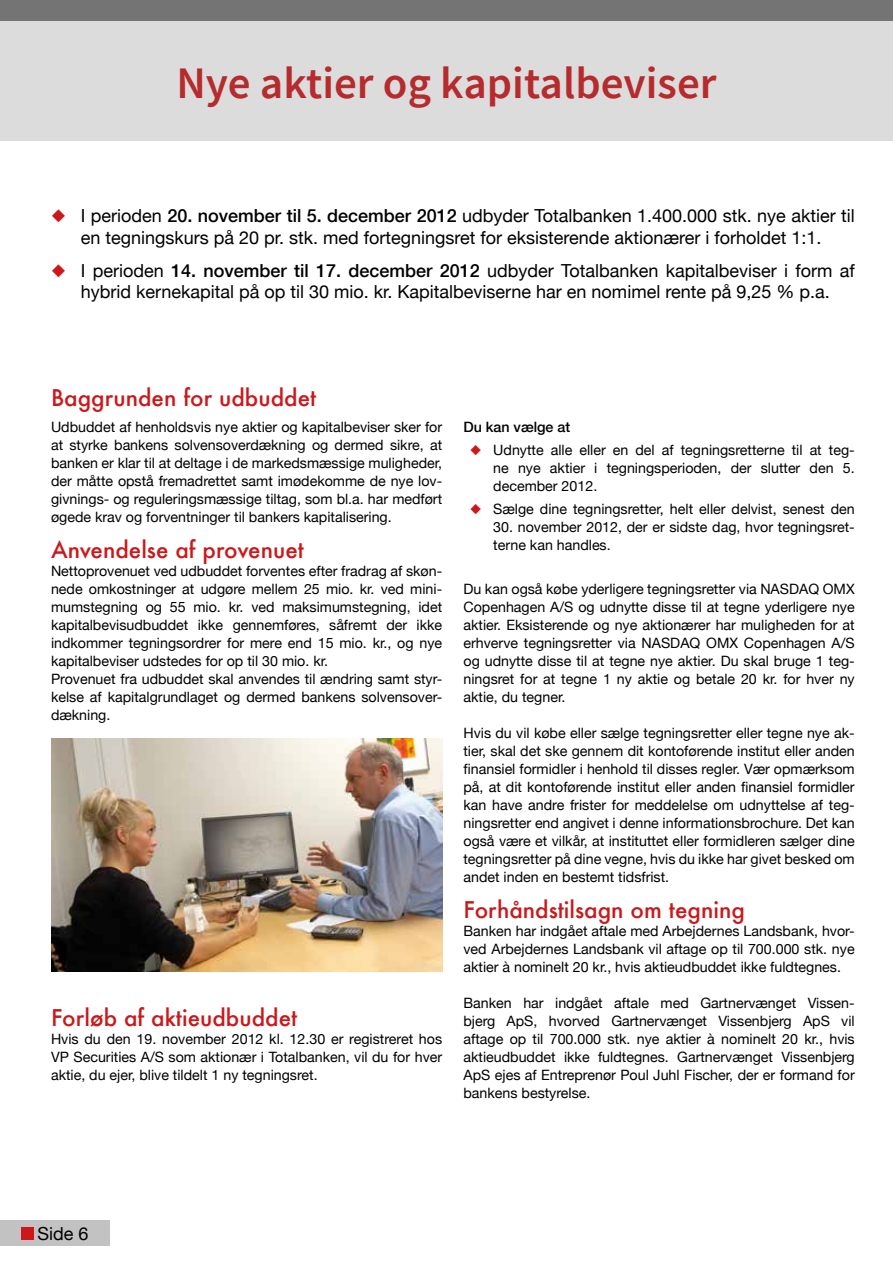
<style>
.page{position:relative;width:893px;height:1263px;background:#fff}
.page>*{position:absolute;margin:0;border:0;box-sizing:border-box;transform-origin:0 0}
.t1{font:600 45px "Source Sans Pro";color:#b62b2d}
.t2{font:500 22.5px "Futura";color:#cd171a}
.t3{font:18px/21.6px "Helvetica Neue";color:#000;text-align:center}
.t4{font:14.25px/18px "Helvetica Neue";color:#000;text-align:justify}
.t5{font:500 14.25px "Helvetica Neue";color:#000}
.s1{color:#cd171a}
.s2{font-weight:500}
</style>
<div class="page">
<div style="left:0;top:0;width:893px;height:21px;background:#757474"></div>
<div style="left:0;top:1220px;width:110px;height:26px;background:#c2c2c2"></div>
<div style="left:21px;top:1227px;width:13px;height:13px;background:#cd171a"></div>
<div style="left:0;top:21px;width:893px;height:119px;background:#dcdcdc"></div>
<img style="left:51px;top:738px;width:391px;height:234px">
<h1 class="t1" style="left:176px;top:55px;width:542px">Nye aktier og kapitalbeviser</h1>
<p class="t3" style="left:52px;top:206px;width:805px"><span class="s1">◆</span> I perioden <span class="s2">20. november til 5. december 2012</span> udbyder Totalbanken 1.400.000 stk. nye aktier til en tegningskurs på 20 pr. stk. med fortegningsret for eksisterende aktionærer i forholdet 1:1.</p>
<p class="t3" style="left:52px;top:260px;width:805px"><span class="s1">◆</span> I perioden <span class="s2">14. november til 17. december 2012</span> udbyder Totalbanken kapitalbeviser i form af hybrid kernekapital på op til 30 mio. kr. Kapitalbeviserne har en nomimel rente på 9,25 % p.a.</p>
<h2 class="t2" style="left:51px;top:382px;width:267px">Baggrunden for udbuddet</h2>
<p class="t4" style="left:51px;top:419px;width:393px">Udbuddet af henholdsvis nye aktier og kapitalbeviser sker for at styrke bankens solvensoverdækning og dermed sikre, at banken er klar til at deltage i de markedsmæssige muligheder, der måtte opstå fremadrettet samt imødekomme de nye lov&shy;givnings- og reguleringsmæssige tiltag, som bl.a. har medført øgede krav og forventninger til bankers kapitalisering.</p>
<h2 class="t2" style="left:51px;top:534px;width:255px">Anvendelse af provenuet</h2>
<p class="t4" style="left:51px;top:563px;width:393px;text-align:left">Nettoprovenuet ved udbuddet forventes efter fradrag af skøn&shy;nede omkostninger at udgøre mellem 25 mio. kr. ved mini&shy;mumstegning og 55 mio. kr. ved maksimumstegning, idet kapitalbevisudbuddet ikke gennemføres, såfremt der ikke indkommer tegningsordrer for mere end 15 mio. kr., og nye kapitalbeviser udstedes for op til 30 mio. kr.<br>Provenuet fra udbuddet skal anvendes til ændring samt styr&shy;kelse af kapitalgrundlaget og dermed bankens solvensover&shy;dækning.</p>
<h2 class="t2" style="left:51px;top:1002px;width:248px">Forløb af aktieudbuddet</h2>
<p class="t4" style="left:51px;top:1031px;width:393px">Hvis du den 19. november 2012 kl. 12.30 er registreret hos VP Securities A/S som aktionær i Totalbanken, vil du for hver aktie, du ejer, blive tildelt 1 ny tegningsret.</p>
<p class="t5" style="left:463px;top:415px;width:108px">Du kan vælge at</p>
<p class="t4" style="left:493px;top:442px;width:363px;text-indent:-23px"><span class="s1">◆</span> Udnytte alle eller en del af tegningsretterne til at teg&shy;ne nye aktier i tegningsperioden, der slutter den 5. december 2012.</p>
<p class="t4" style="left:470px;top:501px;width:386px"><span class="s1">◆</span> Sælge dine tegningsretter, helt eller delvist, senest den</p>
<p class="t4" style="left:493px;top:519px;width:363px">30. november 2012, der er sidste dag, hvor tegningsret&shy;terne kan handles.</p>
<p class="t4" style="left:463px;top:581px;width:393px">Du kan også købe yderligere tegningsretter via NASDAQ OMX Copenhagen A/S og udnytte disse til at tegne yderligere nye aktier. Eksisterende og nye aktionærer har muligheden for at erhverve tegningsretter via NASDAQ OMX Copenhagen A/S og udnytte disse til at tegne nye aktier. Du skal bruge 1 teg&shy;ningsret for at tegne 1 ny aktie og betale 20 kr. for hver ny aktie, du tegner.</p>
<p class="t4" style="left:463px;top:725px;width:393px">Hvis du vil købe eller sælge tegningsretter eller tegne nye ak&shy;tier, skal det ske gennem dit kontoførende institut eller anden finansiel formidler i henhold til disses regler. Vær opmærksom på, at dit kontoførende institut eller anden finansiel formidler kan have andre frister for meddelelse om udnyttelse af teg&shy;ningsretter end angivet i denne informationsbrochure. Det kan også være et vilkår, at instituttet eller formidleren sælger dine tegningsretter på dine vegne, hvis du ikke har givet besked om andet inden en bestemt tidsfrist.</p>
<h2 class="t2" style="left:463px;top:894px;width:283px">Forhåndstilsagn om tegning</h2>
<p class="t4" style="left:463px;top:923px;width:393px">Banken har indgået aftale med Arbejdernes Landsbank, hvor&shy;ved Arbejdernes Landsbank vil aftage op til 700.000 stk. nye aktier à nominelt 20 kr., hvis aktieudbuddet ikke fuldtegnes.</p>
<p class="t4" style="left:463px;top:995px;width:393px">Banken har indgået aftale med Gartnervænget Vissen&shy;bjerg ApS, hvorved Gartnervænget Vissenbjerg ApS vil aftage op til 700.000 stk. nye aktier à nominelt 20 kr., hvis aktieudbuddet ikke fuldtegnes. Gartnervænget Vissenbjerg ApS ejes af Entreprenør Poul Juhl Fischer, der er formand for bankens bestyrelse.</p>
<p class="t3" style="left:38px;top:1223px;width:53px">Side 6</p>
</div>
